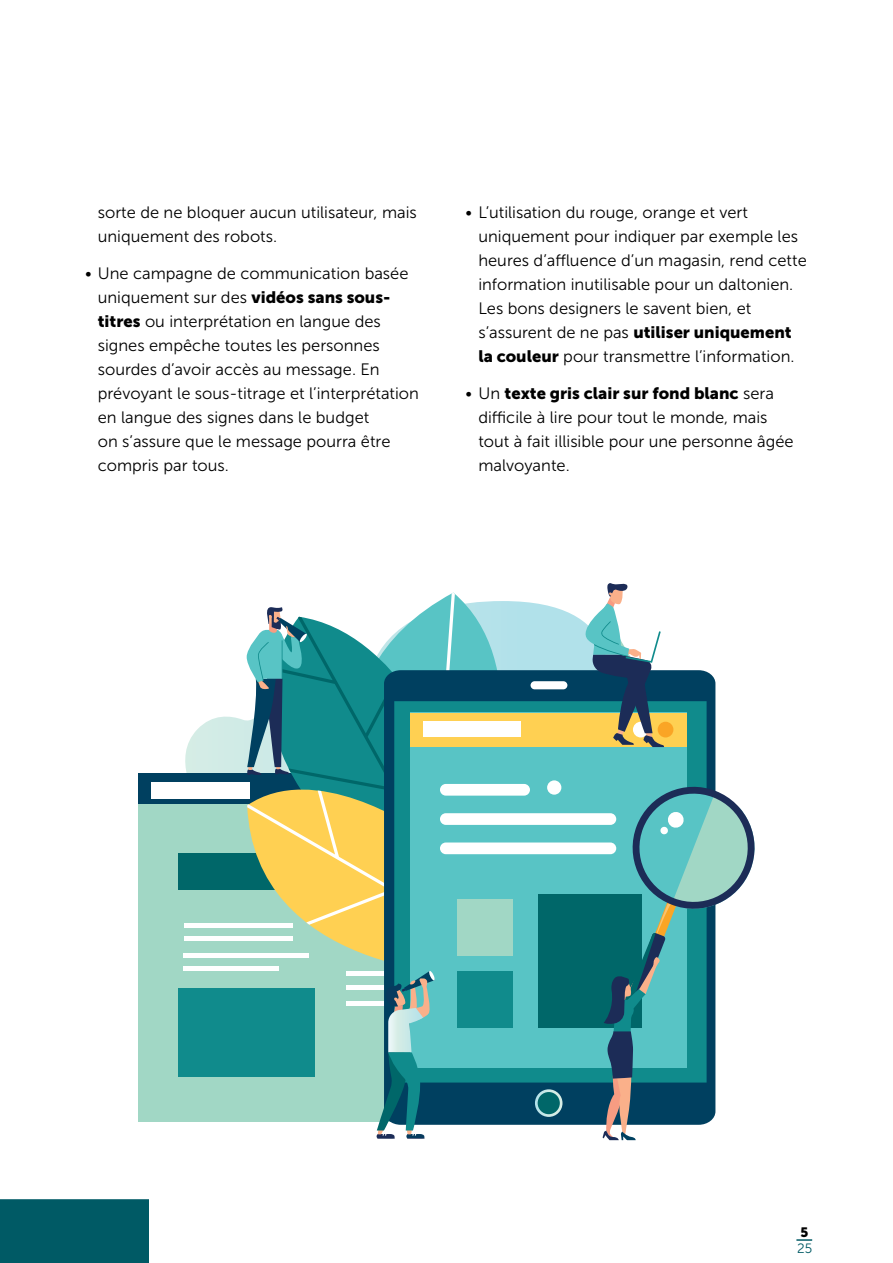
<style>
.page{position:relative;width:893px;height:1263px;background:#fff}
.page>*{position:absolute;margin:0;border:0;box-sizing:border-box;transform-origin:0 0}
.t1{font:16.5px/24px "Museo Sans 300";color:#000}
.t2{font:13.5px "Museo Sans 300";color:#005a65}
.t3{font:13.5px "Museo Sans 900";color:#000}
.s1{font-family:"Museo Sans 900"}
</style>
<div class="page">
<svg style="left:796px;top:1239px;width:16px;height:2px"></svg>
<div style="left:0;top:1199px;width:149px;height:64px;background:#005a65"></div>
<svg style="left:185px;top:603px;width:392px;height:170px"></svg>
<div style="left:138px;top:773px;width:363px;height:349px;background:#a1d7c5"></div>
<div style="left:185px;top:923px;width:108px;height:5px;background:#fff"></div>
<div style="left:185px;top:936px;width:108px;height:5px;background:#fff"></div>
<hr style="left:184px;top:953px;width:125px;height:4px;background:#fff">
<div style="left:184px;top:966px;width:95px;height:5px;background:#fff"></div>
<div style="left:178px;top:853px;width:137px;height:36px;background:#006769"></div>
<div style="left:178px;top:989px;width:137px;height:88px;background:#108b8c"></div>
<div style="left:138px;top:773px;width:364px;height:31px;background:#004060"></div>
<div style="left:151px;top:782px;width:99px;height:17px;background:#fff"></div>
<div style="left:347px;top:971px;width:108px;height:5px;background:#fff"></div>
<hr style="left:347px;top:985px;width:108px;height:4px;background:#fff">
<div style="left:346px;top:1001px;width:126px;height:5px;background:#fff"></div>
<div style="left:500px;top:601px;width:35px;height:69px;background:#b1e1ea"></div>
<svg style="left:224px;top:617px;width:23px;height:156px"></svg>
<svg style="left:247px;top:925px;width:137px;height:49px"></svg>
<svg style="left:384px;top:670px;width:331px;height:455px;background:#075b70"></svg>
<svg style="left:535px;top:1089px;width:27px;height:28px"></svg>
<div style="left:538px;top:1092px;width:22px;height:22px;background:#006769;border-radius:50%"></div>
<div style="left:531px;top:681px;width:36px;height:8px;background:#fff;border-radius:4px"></div>
<div style="left:410px;top:713px;width:277px;height:355px;background:#58c4c5"></div>
<div style="left:410px;top:713px;width:277px;height:34px;background:#ffd052"></div>
<div style="left:658px;top:722px;width:15px;height:15px;background:#faa525;border-radius:50%"></div>
<div style="left:423px;top:721px;width:98px;height:16px;background:#fff"></div>
<div style="left:440px;top:813px;width:176px;height:12px;background:#fff;border-radius:6px"></div>
<div style="left:440px;top:842px;width:176px;height:12px;background:#fff;border-radius:6px"></div>
<div style="left:547px;top:780px;width:14px;height:15px;background:#fff;border-radius:50%"></div>
<div style="left:538px;top:894px;width:104px;height:133px;background:#006769"></div>
<div style="left:458px;top:971px;width:55px;height:56px;background:#108b8c"></div>
<div style="left:458px;top:899px;width:55px;height:56px;background:#a1d7c5"></div>
<div style="left:440px;top:784px;width:90px;height:12px;background:#fff;border-radius:6px"></div>
<svg style="left:602px;top:779px;width:153px;height:361px"></svg>
<svg style="left:577px;top:583px;width:87px;height:164px"></svg>
<svg style="left:375px;top:970px;width:60px;height:169px"></svg>
<svg style="left:247px;top:593px;width:253px;height:332px"></svg>
<p class="t1" style="left:98px;top:200px;width:321px">sorte de ne bloquer aucun utilisateur, mais uniquement des robots.</p>
<p class="t1" style="left:98px;top:261px;width:323px;text-indent:-13px">• Une campagne de communication basée uniquement sur des <span class="s1">vidéos sans sous&shy;titres</span> ou interprétation en langue des signes empêche toutes les personnes sourdes d’avoir accès au message. En prévoyant le sous-titrage et l’interprétation en langue des signes dans le budget<br>on s’assure que le message pourra être compris par tous.</p>
<p class="t1" style="left:478px;top:200px;width:330px;text-indent:-13px">• L’utilisation du rouge, orange et vert uniquement pour indiquer par exemple les heures d’affluence d’un magasin, rend cette information inutilisable pour un daltonien.<br>Les bons designers le savent bien, et s’assurent de ne pas <span class="s1">utiliser uniquement la couleur</span> pour transmettre l’information.</p>
<p class="t1" style="left:478px;top:381px;width:317px;text-indent:-13px">• Un <span class="s1">texte gris clair sur fond blanc</span> sera difficile à lire pour tout le monde, mais tout à fait illisible pour une personne âgée malvoyante.</p>
<p class="t3" style="left:800px;top:1225px;width:9px">5</p>
<p class="t2" style="left:797px;top:1241px;width:17px">25</p>
</div>
